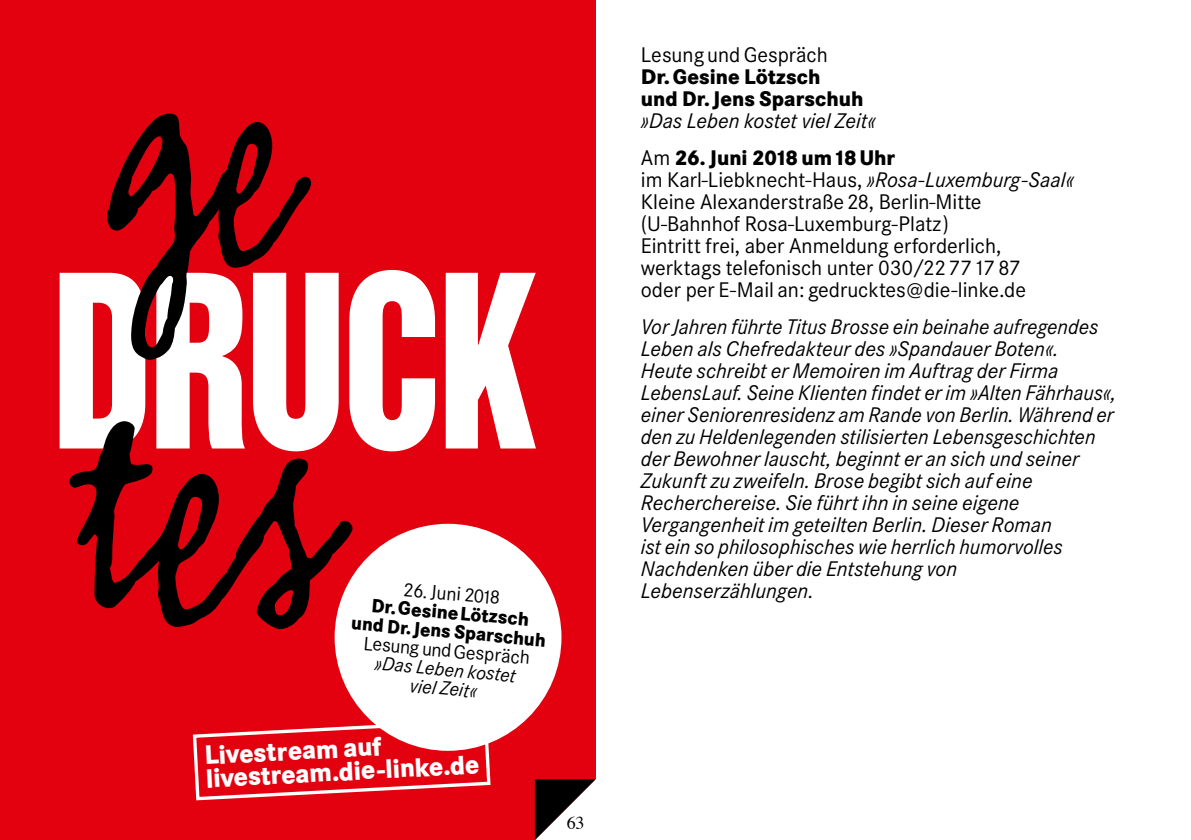
<style>
.page{position:relative;width:1191px;height:840px;background:#fff}
.page>*{position:absolute;margin:0;border:0;box-sizing:border-box;transform-origin:0 0}
.t1{font:800 27.8px/23.2px "Corporate S";color:#fff;scale:.9 1}
.t2{font:italic 22px/22px "Corporate S";color:#000}
.t3{font:22px/22px "Corporate S";color:#000}
.t4{font:800 22px/22px "Corporate S";letter-spacing:.005em;color:#000}
.t5{font:800 20px/19px "Corporate S";color:#000;text-align:center;scale:.92 1}
.t6{font:20px "Corporate S";color:#000}
.t7{font:18px "Times";color:#000}
.s1{font-weight:400}
.s2{font-weight:400;font-size:19.2px}
.s3{font-weight:400;font-style:italic}
.s4{font-style:normal}
.s5{font-weight:800;font-style:normal}
.s6{font-style:italic}
</style>
<div class="page">
<div style="left:0;top:0;width:595px;height:839px;background:#e3000f"></div>
<svg style="left:60px;top:270px;width:476px;height:181px;fill:#fff"></svg>
<svg style="left:107px;top:113px;width:204px;height:247px"></svg>
<svg style="left:69px;top:416px;width:284px;height:217px"></svg>
<div style="left:335px;top:523px;width:226px;height:227px;background:#fff;border-radius:50%"></div>
<svg style="left:535px;top:762px;width:61px;height:77px"></svg>
<svg style="left:192px;top:717px;width:300px;height:84px"></svg>
<p class="t6" style="left:404px;top:578px;width:99px;rotate:5deg">26. Juni 2018</p>
<p class="t5" style="left:354px;top:594px;width:214px;rotate:5deg">Dr.Gesine Lötzsch und Dr.Jens Sparschuh<br><span class="s1">Lesun</span><span class="s2">g</span> <span class="s1">undGespräch </span><span class="s3">»Das Leben kostet<br>viel Zeit«</span></p>
<p class="t1" style="left:204px;top:743px;width:305px;rotate:-3deg">Livestream auf livestream.die-linke.de</p>
<p class="t7" style="left:567px;top:805px;width:19px">63</p>
<p class="t3" style="left:641px;top:44px;width:188px">Lesung undGespräch</p>
<p class="t4" style="left:641px;top:66px;width:224px">Dr.Gesine Lötzsch<br>und Dr.Jens Sparschuh</p>
<p class="t2" style="left:641px;top:103px;width:256px;line-height:36.8px">»Das Leben kostet viel Zeit«<br><span class="s4">Am</span> <span class="s5">26. Juni 2018 um18 Uhr</span></p>
<p class="t3" style="left:641px;top:169px;width:435px">im Karl-Liebknecht-Haus, <span class="s6">»Rosa-Luxemburg-Saal« </span>Kleine Alexanderstraße28, Berlin-Mitte (U-Bahnhof Rosa-Luxemburg-Platz)<br>Eintritt frei, aber Anmeldung erforderlich, werktags telefonisch unter 030/22 77 17 87<br>oder per E-Mail an: gedrucktes@die-linke.de</p>
<p class="t2" style="left:641px;top:316px;width:477px">Vor Jahren führte Titus Brosse ein beinahe aufregendes Leben als Chefredakteur des »Spandauer Boten«.<br>Heute schreibt er Memoiren im Auftrag der Firma LebensLauf. Seine Klienten findet er im »Alten Fährhaus«, einer Seniorenresidenz am Rande von Berlin. Während er den zu Heldenlegenden stilisierten Lebensgeschichten der Bewohner lauscht, beginnt er an sich und seiner Zukunft zu zweifeln. Brose begibt sich auf eine Recherchereise. Sie führt ihn in seine eigene Vergangenheit im geteilten Berlin. Dieser Roman<br>ist ein so philosophisches wie herrlich humorvolles Nachdenken über die Entstehung von Lebenserzählungen.</p>
</div>
